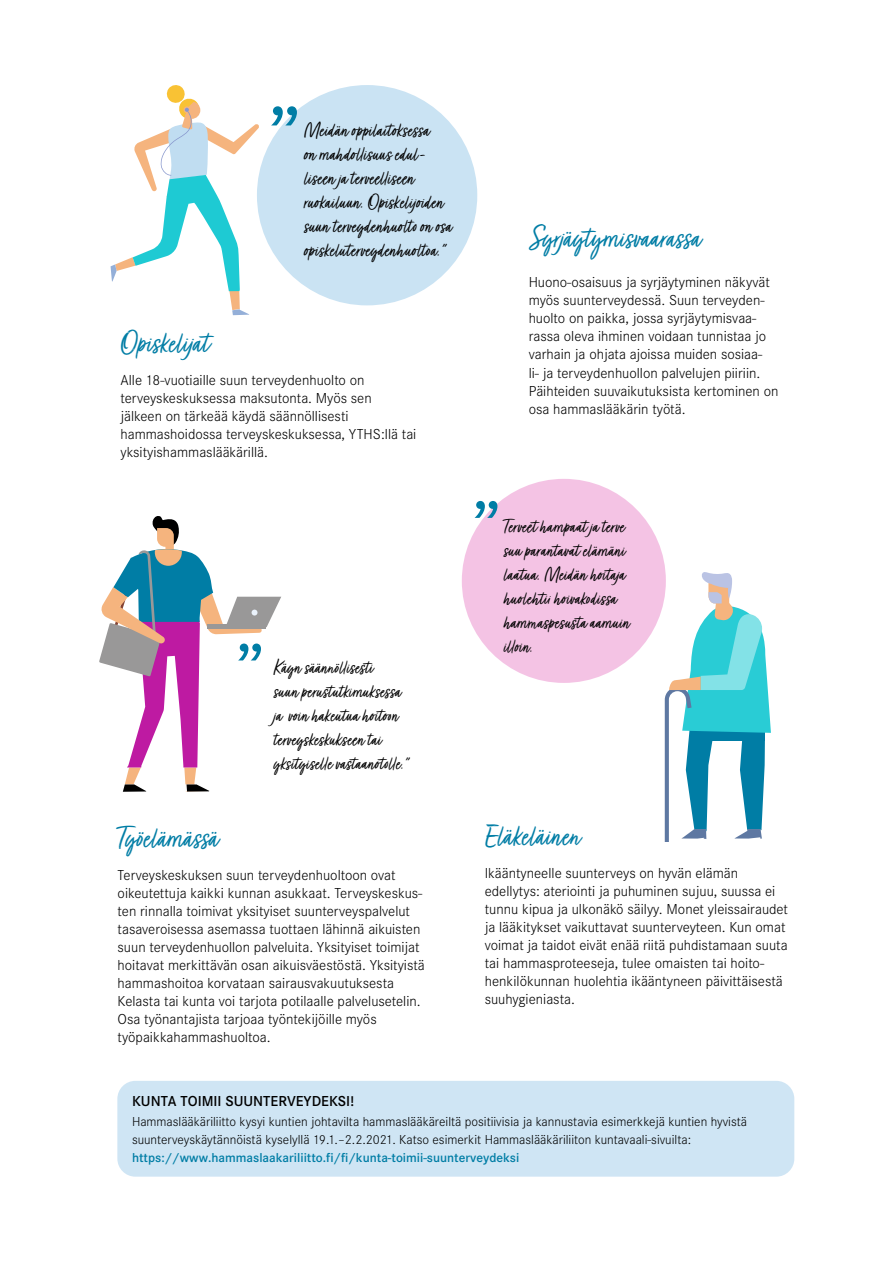
<style>
.page{position:relative;width:893px;height:1263px;background:#fff}
.page>*{position:absolute;margin:0;border:0;box-sizing:border-box;transform-origin:0 0}
.t1{font:34.5px "Turbinado Light Pro";letter-spacing:.005em;color:#007da5}
.t2{font:22.5px/24px "Turbinado Light Pro";letter-spacing:.01em;color:#000}
.t3{font:21.6px/24px "Turbinado Light Pro";letter-spacing:.01em;color:#000}
.t4{font:300 15px/18px "Corporate S";color:#000}
.t5{font:600 15px "Corporate S";color:#000}
.t6{font:300 13.5px/18px "Corporate S";color:#000}
.t7{font:600 13.35px "Corporate S";color:#007da5}
</style>
<div class="page">
<div style="left:117px;top:1081px;width:677px;height:96px;background:#cfe5f4;border-radius:18px"></div>
<div style="left:462px;top:479px;width:204px;height:204px;background:#f4c3e4;border-radius:50%"></div>
<div style="left:257px;top:85px;width:220px;height:220px;background:#cae3f3;border-radius:50%"></div>
<svg style="left:665px;top:572px;width:106px;height:270px"></svg>
<svg style="left:111px;top:85px;width:148px;height:230px"></svg>
<svg style="left:99px;top:516px;width:182px;height:276px"></svg>
<svg style="left:271px;top:106px;width:26px;height:19px"></svg>
<svg style="left:475px;top:501px;width:22px;height:17px"></svg>
<h2 class="t2" style="left:304px;top:120px;width:150px">Meidän oppilaitoksessa<br>on mahdollisuus edul&shy;liseen ja terveelliseen ruokailuun. Opiskelijoiden suun terveydenhuolto on osa opiskeluterveydenhuoltoa.”</h2>
<h1 class="t1" style="left:120px;top:324px;width:90px">Opiskelijat</h1>
<p class="t4" style="left:120px;top:371px;width:297px">Alle 18-vuotiaille suun terveydenhuolto on terveyskeskuksessa maksutonta. Myös sen jälkeen on tärkeää käydä säännöllisesti hammashoidossa terveyskeskuksessa, YTHS:llä tai yksityishammaslääkärillä.</p>
<h3 class="t3" style="left:274px;top:657px;width:138px">Käyn säännöllisesti<br>suun perustutkimuksessa ja voin hakeutua hoitoon terveyskeskukseen tai yksityiselle vastaanotolle.”</h3>
<h1 class="t1" style="left:118px;top:819px;width:102px">Työelämässä</h1>
<p class="t4" style="left:118px;top:866px;width:309px">Terveyskeskuksen suun terveydenhuoltoon ovat oikeutettuja kaikki kunnan asukkaat. Terveyskeskus&shy;ten rinnalla toimivat yksityiset suunterveyspalvelut tasaveroisessa asemassa tuottaen lähinnä aikuisten suun terveydenhuollon palveluita. Yksityiset toimijat hoitavat merkittävän osan aikuisväestöstä. Yksityistä hammashoitoa korvataan sairausvakuutuksesta Kelasta tai kunta voi tarjota potilaalle palvelusetelin.<br>Osa työnantajista tarjoaa työntekijöille myös työpaikkahammashuoltoa.</p>
<h1 class="t1" style="left:529px;top:219px;width:174px">Syrjäytymisvaarassa</h1>
<p class="t4" style="left:529px;top:274px;width:251px">Huono-osaisuus ja syrjäytyminen näkyvät myös suunterveydessä. Suun terveyden&shy;huolto on paikka, jossa syrjäytymisvaa&shy;rassa oleva ihminen voidaan tunnistaa jo varhain ja ohjata ajoissa muiden sosiaa-<br>li- ja terveydenhuollon palvelujen piiriin.<br>Päihteiden suuvaikutuksista kertominen on osa hammaslääkärin työtä.</p>
<h3 class="t3" style="left:503px;top:516px;width:128px">Terveet hampaat ja terve suu parantavat elämäni laatua. Meidän hoitaja huolehtii hoivakodissa hammaspesusta aamuin illoin.</h3>
<h1 class="t1" style="left:485px;top:817px;width:97px">Eläkeläinen</h1>
<p class="t4" style="left:485px;top:864px;width:305px">Ikääntyneelle suunterveys on hyvän elämän edellytys: ateriointi ja puhuminen sujuu, suussa ei tunnu kipua ja ulkonäkö säilyy. Monet yleissairaudet ja lääkitykset vaikuttavat suunterveyteen. Kun omat voimat ja taidot eivät enää riitä puhdistamaan suuta tai hammasproteeseja, tulee omaisten tai hoito&shy;henkilökunnan huolehtia ikääntyneen päivittäisestä suuhygieniasta.</p>
<p class="t5" style="left:132px;top:1093px;width:224px">KUNTA TOIMII SUUNTERVEYDEKSI!</p>
<p class="t6" style="left:132px;top:1112px;width:617px">Hammaslääkäriliitto kysyi kuntien johtavilta hammaslääkäreiltä positiivisia ja kannustavia esimerkkejä kuntien hyvistä suunterveyskäytännöistä kyselyllä 19.1.–2.2.2021. Katso esimerkit Hammaslääkäriliiton kuntavaali-sivuilta:</p>
<p class="t7" style="left:132px;top:1150px;width:389px">https://www.hammaslaakariliitto.fi/fi/kunta-toimii-suunterveydeksi</p>
</div>
